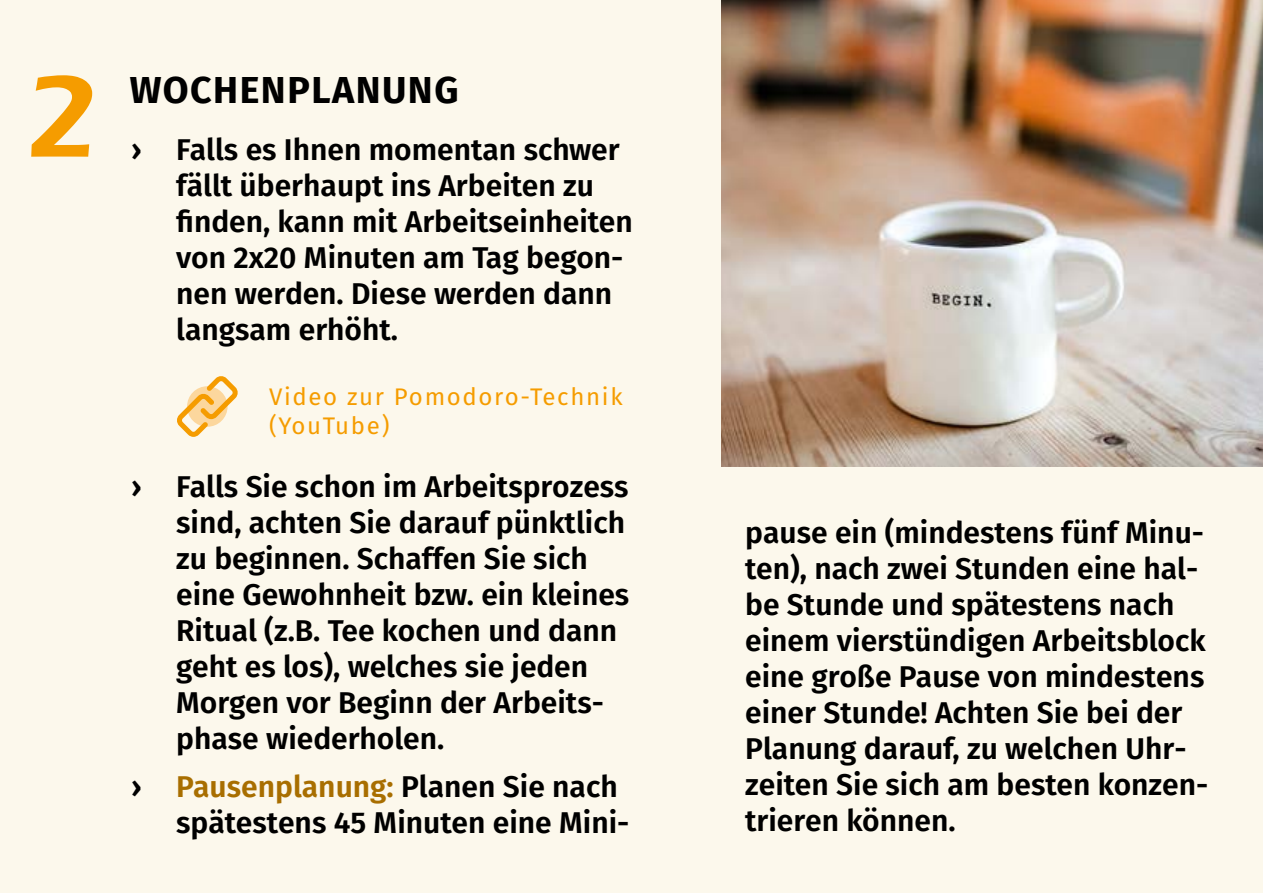
<style>
.page{position:relative;width:1263px;height:893px;background:#fcf8ec}
.page>*{position:absolute;margin:0;border:0;box-sizing:border-box;transform-origin:0 0}
.t1{font:600 120px "Eras ITC";color:#f59c00}
.t2{font:700 37.5px "Fira Sans";letter-spacing:.04em;color:#000}
.t3{font:600 30px/36px "Fira Sans";color:#000}
.t4{font:24px/28.8px "Fira Sans";letter-spacing:.07em;color:#f59c00}
.s1{color:#a86e00}
</style>
<div class="page">
<img style="left:721px;top:0;width:542px;height:467px">
<svg style="left:177px;top:376px;width:61px;height:61px"></svg>
<h1 class="t1" style="left:26px;top:49px;width:75px">2</h1>
<p class="t2" style="left:130px;top:63px;width:330px">WOCHENPLANUNG</p>
<p class="t3" style="left:176px;top:131px;width:458px;text-indent:-45px">› Falls es Ihnen momentan schwer fällt überhaupt ins Arbeiten zu finden, kann mit Arbeitseinheiten von 2x20 Minuten am Tag begon&shy;nen werden. Diese werden dann langsam erhöht.</p>
<p class="t4" style="left:269px;top:383px;width:355px">Video zur Pomodoro-Technik (YouTube)</p>
<p class="t3" style="left:176px;top:468px;width:455px;text-indent:-45px">› Falls Sie schon im Arbeitsprozess sind, achten Sie darauf pünktlich zu beginnen. Schaffen Sie sich eine Gewohnheit bzw. ein kleines<br>Ritual (z.B. Tee kochen und dann geht es los), welches sie jeden<br>Morgen vor Beginn der Arbeits&shy;phase wiederholen.</p>
<p class="t3" style="left:176px;top:769px;width:455px;text-indent:-45px">› <span class="s1">Pausenplanung:</span> Planen Sie nach spätestens 45 Minuten eine Mini-</p>
<p class="t3" style="left:745px;top:515px;width:465px">pause ein (mindestens fünf Minu&shy;ten), nach zwei Stunden eine hal&shy;be Stunde und spätestens nach einem vierstündigen Arbeitsblock eine große Pause von mindestens einer Stunde! Achten Sie bei der<br>Planung darauf, zu welchen Uhr&shy;zeiten Sie sich am besten konzen&shy;trieren können.</p>
</div>
